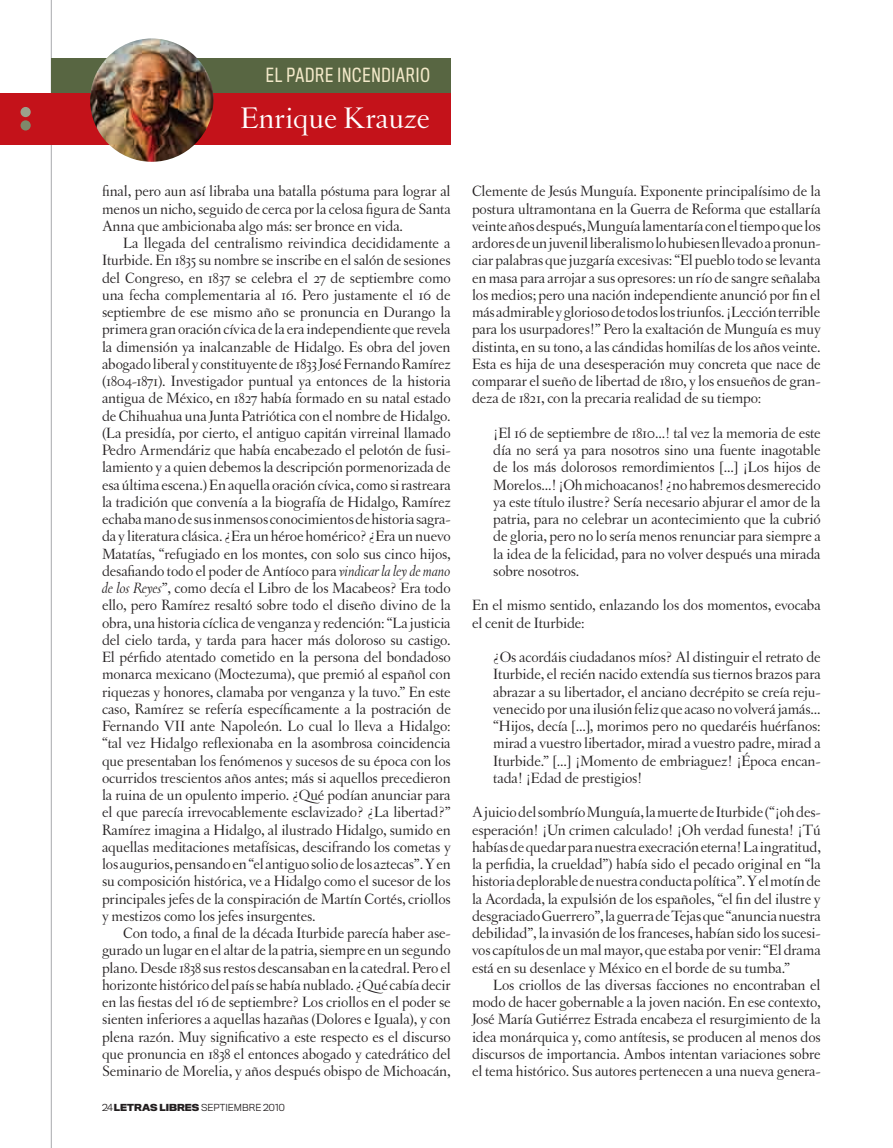
<style>
.page{position:relative;width:893px;height:1148px;background:#fff}
.page>*{position:absolute;margin:0;border:0;box-sizing:border-box;transform-origin:0 0}
.t1{font:31.5px "Letras Oldstyle";color:#fff}
.t2{font:18px "Titling Gothic FB Cond";letter-spacing:.05em;color:#f3e9c9}
.t3{font:15.75px/17.2px "Letras Oldstyle";letter-spacing:-.01em;color:#231f20;text-align:justify}
.t4{font:300 9px "Titling Gothic FB Normal";color:#231f20}
.s1{font-style:italic}
.s2{font-weight:700}
</style>
<div class="page">
<hr style="left:51px;top:0;width:1px;height:1148px;background:#a8a9ad">
<div style="left:51px;top:58px;width:400px;height:35px;background:#586642"></div>
<div style="left:0;top:93px;width:51px;height:52px;background:#c4121a"></div>
<div style="left:48px;top:93px;width:403px;height:52px;background:#c4121a"></div>
<div style="left:21px;top:107px;width:10px;height:10px;background:#9ca18c;border-radius:50%"></div>
<div style="left:21px;top:120px;width:10px;height:11px;background:#7f886b;border-radius:50%"></div>
<img style="left:90px;top:38px;width:123px;height:124px;border-radius:50%">
<p class="t2" style="left:266px;top:64px;width:165px">EL PADRE INCENDIARIO</p>
<h1 class="t1" style="left:240px;top:101px;width:191px">Enrique Krauze</h1>
<p class="t3" style="left:102px;top:183px;width:350px">final, pero aun así libraba una batalla póstuma para lograr al menos un nicho, seguido de cerca por la celosa figura de Santa Anna que ambicionaba algo más: ser bronce en vida.</p>
<p class="t3" style="left:102px;top:234px;width:350px;text-indent:21px">La llegada del centralismo reivindica decididamente a Iturbide. En 1835 su nombre se inscribe en el salón de sesiones del Congreso, en 1837 se celebra el 27 de septiembre como una fecha complementaria al 16. Pero justamente el 16 de septiembre de ese mismo año se pronuncia en Durango la primera gran oración cívica de la era independiente que revela la dimensión ya inalcanzable de Hidalgo. Es obra del joven abogado liberal y constituyente de 1833 José Fernando Ramírez (1804-1871). Investigador puntual ya entonces de la historia antigua de México, en 1827 había formado en su natal estado de Chihuahua una Junta Patriótica con el nombre de Hidalgo. (La presidía, por cierto, el antiguo capitán virreinal llamado Pedro Armendáriz que había encabezado el pelotón de fusi&shy;lamiento y a quien debemos la descripción pormenorizada de esa última escena.) En aquella oración cívica, como si rastreara la tradición que convenía a la biografía de Hidalgo, Ramírez echaba mano de sus inmensos conocimientos de historia sagra&shy;da y literatura clásica. ¿Era un héroe homérico? ¿Era un nuevo Matatías, “refugiado en los montes, con solo sus cinco hijos, desafiando todo el poder de Antíoco para <span class="s1">vindicar la ley de mano de los Reyes</span>”, como decía el Libro de los Macabeos? Era todo ello, pero Ramírez resaltó sobre todo el diseño divino de la obra, una historia cíclica de venganza y redención: “La justicia del cielo tarda, y tarda para hacer más doloroso su castigo.<br>El pérfido atentado cometido en la persona del bondadoso monarca mexicano (Moctezuma), que premió al español con riquezas y honores, clamaba por venganza y la tuvo.” En este caso, Ramírez se refería específicamente a la postración de Fernando VII ante Napoleón. Lo cual lo lleva a Hidalgo: “tal vez Hidalgo reflexionaba en la asombrosa coincidencia que presentaban los fenómenos y sucesos de su época con los ocurridos trescientos años antes; más si aquellos precedieron la ruina de un opulento imperio. ¿Qué podían anunciar para el que parecía irrevocablemente esclavizado? ¿La libertad?” Ramírez imagina a Hidalgo, al ilustrado Hidalgo, sumido en aquellas meditaciones metafísicas, descifrando los cometas y los augurios, pensando en “el antiguo solio de los aztecas”. Y en su composición histórica, ve a Hidalgo como el sucesor de los principales jefes de la conspiración de Martín Cortés, criollos y mestizos como los jefes insurgentes.</p>
<p class="t3" style="left:102px;top:924px;width:350px;text-indent:21px">Con todo, a final de la década Iturbide parecía haber ase&shy;gurado un lugar en el altar de la patria, siempre en un segundo plano. Desde 1838 sus restos descansaban en la catedral. Pero el horizonte histórico del país se había nublado. ¿Qué cabía decir en las fiestas del 16 de septiembre? Los criollos en el poder se sienten inferiores a aquellas hazañas (Dolores e Iguala), y con plena razón. Muy significativo a este respecto es el discurso que pronuncia en 1838 el entonces abogado y catedrático del Seminario de Morelia, y años después obispo de Michoacán,</p>
<p class="t4" style="left:102px;top:1102px;width:184px">24 <span class="s2">LETRAS LIBRES</span> SEPTIEMBRE 2010</p>
<p class="t3" style="left:472px;top:183px;width:350px">Clemente de Jesús Munguía. Exponente principalísimo de la postura ultramontana en la Guerra de Reforma que estallaría veinte años después, Munguía lamentaría con el tiempo que los ardores de un juvenil liberalismo lo hubiesen llevado a pronun&shy;ciar palabras que juzgaría excesivas: “El pueblo todo se levanta en masa para arrojar a sus opresores: un río de sangre señalaba los medios; pero una nación independiente anunció por fin el más admirable y glorioso de todos los triunfos. ¡Lección terrible para los usurpadores!” Pero la exaltación de Munguía es muy distinta, en su tono, a las cándidas homilías de los años veinte.<br>Esta es hija de una desesperación muy concreta que nace de comparar el sueño de libertad de 1810, y los ensueños de gran&shy;deza de 1821, con la precaria realidad de su tiempo:</p>
<p class="t3" style="left:493px;top:424px;width:329px">¡El 16 de septiembre de 1810...! tal vez la memoria de este día no será ya para nosotros sino una fuente inagotable de los más dolorosos remordimientos [...] ¡Los hijos de Morelos...! ¡Oh michoacanos! ¿no habremos desmerecido ya este título ilustre? Sería necesario abjurar el amor de la patria, para no celebrar un acontecimiento que la cubrió de gloria, pero no lo sería menos renunciar para siempre a la idea de la felicidad, para no volver después una mirada sobre nosotros.</p>
<p class="t3" style="left:472px;top:597px;width:350px">En el mismo sentido, enlazando los dos momentos, evocaba el cenit de Iturbide:</p>
<p class="t3" style="left:493px;top:648px;width:329px">¿Os acordáis ciudadanos míos? Al distinguir el retrato de Iturbide, el recién nacido extendía sus tiernos brazos para abrazar a su libertador, el anciano decrépito se creía reju&shy;venecido por una ilusión feliz que acaso no volverá jamás... “Hijos, decía [...], morimos pero no quedaréis huérfanos: mirad a vuestro libertador, mirad a vuestro padre, mirad a Iturbide.” [...] ¡Momento de embriaguez! ¡Época encan&shy;tada! ¡Edad de prestigios!</p>
<p class="t3" style="left:472px;top:804px;width:350px">A juicio del sombrío Munguía, la muerte de Iturbide (“¡oh des&shy;esperación! ¡Un crimen calculado! ¡Oh verdad funesta! ¡Tú habías de quedar para nuestra execración eterna! La ingratitud, la perfidia, la crueldad”) había sido el pecado original en “la historia deplorable de nuestra conducta política”. Y el motín de la Acordada, la expulsión de los españoles, “el fin del ilustre y desgraciado Guerrero”, la guerra de Tejas que “anuncia nuestra debilidad”, la invasión de los franceses, habían sido los sucesi&shy;vos capítulos de un mal mayor, que estaba por venir: “El drama está en su desenlace y México en el borde de su tumba.”</p>
<p class="t3" style="left:472px;top:976px;width:350px;text-indent:21px">Los criollos de las diversas facciones no encontraban el modo de hacer gobernable a la joven nación. En ese contexto, José María Gutiérrez Estrada encabeza el resurgimiento de la idea monárquica y, como antítesis, se producen al menos dos discursos de importancia. Ambos intentan variaciones sobre el tema histórico. Sus autores pertenecen a una nueva genera-</p>
</div>
